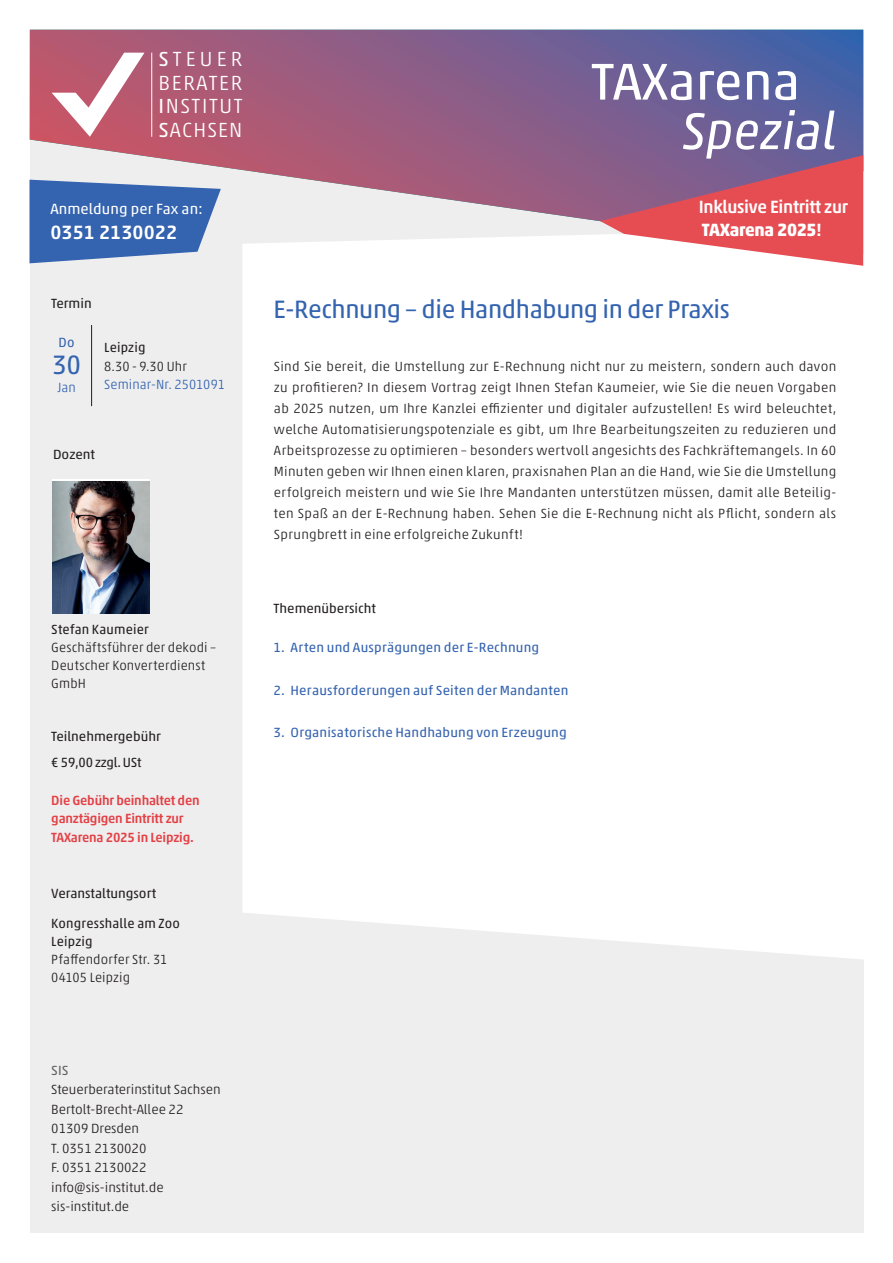
<style>
.page{position:relative;width:893px;height:1263px;background:#fff}
.page>*{position:absolute;margin:0;border:0;box-sizing:border-box;transform-origin:0 0}
.t1{font:52.5px "Akko Std";color:#fff}
.t2{font:italic 52.5px "Akko Std";color:#fff}
.t3{font:27px "Akko Std";color:#3463af}
.t4{font:25.5px "Akko Std";letter-spacing:-.015em;color:#3463af}
.t5{font:300 20.7px/23.5px "Akko Std";letter-spacing:.08em;color:#fff;text-align:justify}
.t6{font:500 19.5px "Akko Std";letter-spacing:.005em;color:#fff}
.t7{font:500 18px/22.5px "Akko Std";letter-spacing:-.015em;color:#fff}
.t8{font:15px "Akko Std";letter-spacing:.005em;color:#fff}
.t9{font:300 13.5px/21px "Akko Std";letter-spacing:.005em;color:#231f20}
.t10{font:13.5px/26.2px "Akko Std";color:#231f20}
.t11{font:13.5px "Akko Std";letter-spacing:.015em;color:#3463af}
.t12{font:500 13.5px/18.8px "Akko Std";letter-spacing:-.015em;color:#e44145}
.t13{font:300 13.5px "Akko Std";letter-spacing:.01em;color:#3463af}
.t14{font:13.5px "Akko Std";color:#636366}
.s1{font-weight:400}
.s2{font-weight:700}
</style>
<div class="page">
<div style="left:30px;top:30px;width:834px;height:1203px;background:#eeeeef"></div>
<svg style="left:30px;top:30px;width:833px;height:192px;background:#966f94"></svg>
<div style="left:243px;top:234px;width:621px;height:725px;background:#fff"></div>
<svg style="left:30px;top:180px;width:191px;height:83px"></svg>
<svg style="left:52px;top:53px;width:93px;height:84px;background:#cd8494"></svg>
<hr style="left:151px;top:53px;width:1px;height:84px;background:#fff">
<hr style="left:91px;top:325px;width:1px;height:81px;background:#231f20">
<svg style="left:600px;top:155px;width:263px;height:111px;background:#ca6f80"></svg>
<img style="left:52px;top:481px;width:98px;height:132px">
<h3 class="t5" style="left:158px;top:47px;width:86px"><span class="s1">S</span>TEUER BERATER <span class="s1">I</span>NSTITUT <span class="s1">S</span>ACHSEN</h3>
<p class="t8" style="left:50px;top:199px;width:154px">Anmeldung per Fax an:</p>
<h3 class="t6" style="left:50px;top:220px;width:128px">0351 2130022</h3>
<p class="t10" style="left:51px;top:290px;width:42px">Termin</p>
<p class="t11" style="left:59px;top:334px;width:18px">Do</p>
<h2 class="t3" style="left:52px;top:348px;width:31px">30</h2>
<p class="t13" style="left:57px;top:380px;width:20px">Jan</p>
<p class="t10" style="left:104px;top:334px;width:43px">Leipzig</p>
<p class="t9" style="left:104px;top:355px;width:84px">8.30 - 9.30 Uhr</p>
<p class="t13" style="left:104px;top:377px;width:122px">Seminar-Nr. 2501091</p>
<p class="t10" style="left:53px;top:441px;width:43px">Dozent</p>
<p class="t10" style="left:51px;top:616px;width:99px">Stefan Kaumeier</p>
<p class="t9" style="left:51px;top:638px;width:167px;line-height:18px">Geschäftsführer der dekodi –<br>Deutscher Konverterdienst<br>GmbH</p>
<p class="t10" style="left:51px;top:723px;width:111px">Teilnehmergebühr € 59,00 zzgl. USt</p>
<p class="t12" style="left:51px;top:790px;width:150px">Die Gebühr beinhaltet den ganztägigen Eintritt zur<br>TAXarena 2025 in Leipzig.</p>
<p class="t10" style="left:51px;top:880px;width:106px">Veranstaltungsort</p>
<p class="t10" style="left:51px;top:914px;width:130px;line-height:18px">Kongresshalle am Zoo<br>Leipzig</p>
<p class="t9" style="left:51px;top:950px;width:118px;line-height:18px">Pfaffendorfer Str. 31<br>04105 Leipzig</p>
<h1 class="t1" style="left:591px;top:50px;width:211px">TAXarena</h1>
<h1 class="t2" style="left:682px;top:99px;width:156px">Spezial</h1>
<h3 class="t7" style="left:699px;top:196px;width:151px">Inklusive Eintritt zur<br><span class="s2">TAXarena 2025</span>!</h3>
<h3 class="t4" style="left:274px;top:294px;width:458px">E-Rechnung – die Handhabung in der Praxis</h3>
<p class="t9" style="left:274px;top:356px;width:564px;text-align:justify">Sind Sie bereit, die Umstellung zur E-Rechnung nicht nur zu meistern, sondern auch davon zu profitieren? In diesem Vortrag zeigt Ihnen Stefan Kaumeier, wie Sie die neuen Vorgaben ab 2025 nutzen, um Ihre Kanzlei effizienter und digitaler aufzustellen! Es wird beleuchtet, welche Automatisierungspotenziale es gibt, um Ihre Bearbeitungszeiten zu reduzieren und Arbeitsprozesse zu optimieren – besonders wertvoll angesichts des Fachkräftemangels. In 60<br>Minuten geben wir Ihnen einen klaren, praxisnahen Plan an die Hand, wie Sie die Umstellung erfolgreich meistern und wie Sie Ihre Mandanten unterstützen müssen, damit alle Beteilig&shy;ten Spaß an der E-Rechnung haben. Sehen Sie die E-Rechnung nicht als Pflicht, sondern als Sprungbrett in eine erfolgreiche Zukunft!</p>
<p class="t10" style="left:274px;top:595px;width:104px">Themenübersicht</p>
<p class="t11" style="left:274px;top:639px;width:267px">1. Arten und Ausprägungen der E-Rechnung</p>
<p class="t11" style="left:274px;top:682px;width:297px">2. Herausforderungen auf Seiten der Mandanten</p>
<p class="t11" style="left:274px;top:724px;width:295px">3. Organisatorische Handhabung von Erzeugung</p>
<p class="t14" style="left:51px;top:1062px;width:19px">SIS</p>
<p class="t9" style="left:51px;top:1080px;width:171px;line-height:19.5px">Steuerberaterinstitut Sachsen<br>Bertolt-Brecht-Allee 22<br>01309 Dresden<br>T. 0351 2130020<br>F. 0351 2130022 info@sis-institut.de sis-institut.de</p>
</div>
